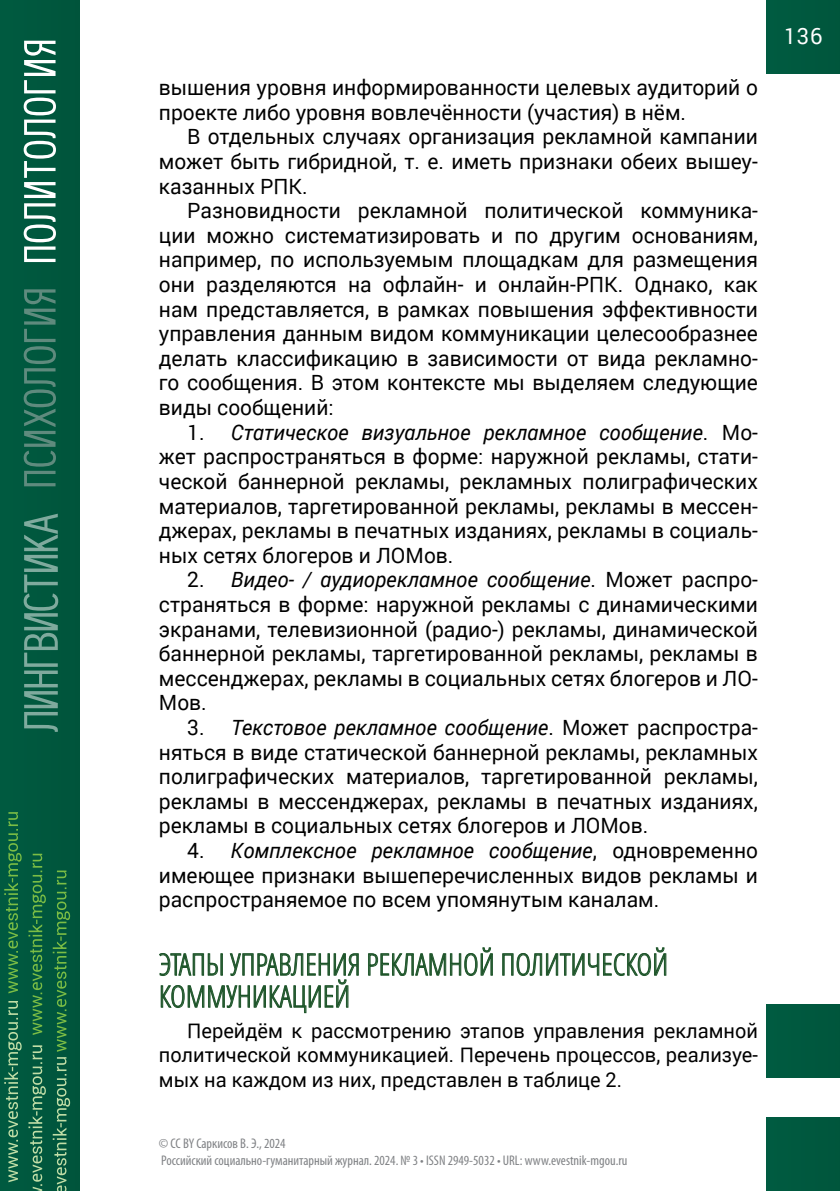
<style>
.page{position:relative;width:840px;height:1191px;background:#fff}
.page>*{position:absolute;margin:0;border:0;box-sizing:border-box;transform-origin:0 0}
.Подзаг_аннот__ключ_с{font:30px/32px "Germano";color:#1e552a}
.t1{font:22px "Roberto Sans";color:#fff}
.Основной_текст{font:21px/24.6px "Roberto Sans";color:#000;text-align:justify}
.Основной_текст-2{font:20px/24.6px "Roberto Sans";color:#000;text-align:justify}
.t2{font:condensed 14px/16.8px "Myriad Pro";color:#808285}
.s1{font-style:italic}
</style>
<div class="page">
<div style="left:0;top:0;width:79px;height:1191px;background:#00573d"></div>
<div style="left:766px;top:0;width:73px;height:74px;background:#00583f"></div>
<svg style="left:4px;top:1001px;width:18px;height:181px"></svg>
<svg style="left:4px;top:812px;width:18px;height:181px"></svg>
<svg style="left:28px;top:853px;width:18px;height:182px"></svg>
<svg style="left:53px;top:870px;width:17px;height:181px"></svg>
<svg style="left:28px;top:1045px;width:18px;height:146px"></svg>
<svg style="left:53px;top:1057px;width:17px;height:134px"></svg>
<svg style="left:24px;top:41px;width:32px;height:221px"></svg>
<svg style="left:24px;top:289px;width:32px;height:197px"></svg>
<div style="left:766px;top:1004px;width:73px;height:73px;background:#00583f"></div>
<div style="left:766px;top:1117px;width:73px;height:74px;background:#00583f"></div>
<svg style="left:24px;top:513px;width:34px;height:219px"></svg>
<svg style="left:368px;top:947px;width:125px;height:29px"></svg>
<svg style="left:502px;top:947px;width:164px;height:29px"></svg>
<svg style="left:159px;top:953px;width:200px;height:60px"></svg>
<p class="Основной_текст" style="left:159px;top:73px;width:600px">вышения уровня информированности целевых аудиторий о проекте либо уровня вовлечённости (участия) в нём.</p>
<p class="Основной_текст" style="left:159px;top:123px;width:600px;text-indent:28px">В отдельных случаях организация рекламной кампании может быть гибридной, т. е. иметь признаки обеих вышеу&shy;казанных РПК.</p>
<p class="Основной_текст" style="left:159px;top:196px;width:600px;text-indent:28px">Разновидности рекламной политической коммуника&shy;ции можно систематизировать и по другим основаниям, например, по используемым площадкам для размещения они разделяются на офлайн- и онлайн-РПК. Однако, как нам представляется, в рамках повышения эффективности управления данным видом коммуникации целесообразнее делать классификацию в зависимости от вида рекламно&shy;го сообщения. В этом контексте мы выделяем следующие виды сообщений:</p>
<p class="Основной_текст" style="left:159px;top:418px;width:600px;text-indent:28px">1. <span class="s1">Статическое визуальное рекламное сообщение</span>. Мо&shy;жет распространяться в форме: наружной рекламы, стати&shy;ческой баннерной рекламы, рекламных полиграфических материалов, таргетированной рекламы, рекламы в мессен&shy;джерах, рекламы в печатных изданиях, рекламы в социаль&shy;ных сетях блогеров и ЛОМов.</p>
<p class="Основной_текст" style="left:159px;top:565px;width:600px;text-indent:28px">2. <span class="s1">Видео- / аудиорекламное сообщение</span>. Может распро&shy;страняться в форме: наружной рекламы с динамическими экранами, телевизионной (радио-) рекламы, динамической баннерной рекламы, таргетированной рекламы, рекламы в мессенджерах, рекламы в социальных сетях блогеров и ЛО-Мов.</p>
<p class="Основной_текст" style="left:159px;top:713px;width:600px;text-indent:28px">3. <span class="s1">Текстовое рекламное сообщение</span>. Может распростра&shy;няться в виде статической баннерной рекламы, рекламных полиграфических материалов, таргетированной рекламы, рекламы в мессенджерах, рекламы в печатных изданиях, рекламы в социальных сетях блогеров и ЛОМов.</p>
<p class="Основной_текст" style="left:159px;top:836px;width:600px;text-indent:28px">4. <span class="s1">Комплексное рекламное сообщение</span>, одновременно имеющее признаки вышеперечисленных видов рекламы и распространяемое по всем упомянутым каналам.</p>
<p class="Подзаг_аннот__ключ_с" style="left:159px;top:947px;width:510px">ЭТАПЫ УПРАВЛЕНИЯ РЕКЛАМНОЙ ПОЛИТИЧЕСКОЙ<br>КОММУНИКАЦИЕЙ</p>
<p class="Основной_текст-2" style="left:159px;top:1016px;width:600px;text-indent:28px">Перейдём к рассмотрению этапов управления рекламной политической коммуникацией. Перечень процессов, реализуе&shy;мых на каждом из них, представлен в таблице 2.</p>
<p class="t2" style="left:159px;top:1134px;width:469px">© CC BY Саркисов В. Э., 2024<br>Российский социально-гуманитарный журнал. 2024. № 3 • ISSN 2949-5032 • URL: www.evestnik-mgou.ru</p>
<p class="t1" style="left:783px;top:19px;width:40px">136</p>
</div>
